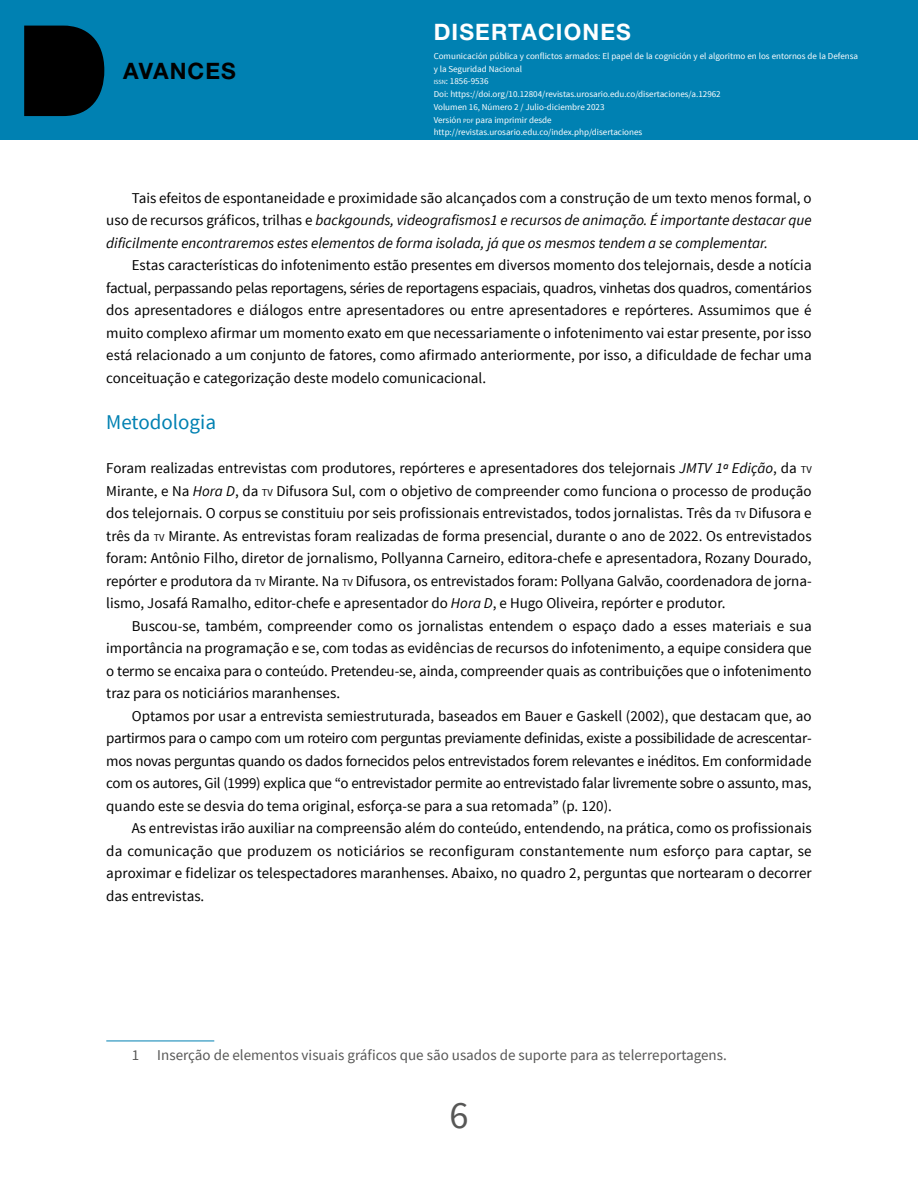
<style>
.page{position:relative;width:918px;height:1188px;background:#fff}
.page>*{position:absolute;margin:0;border:0;box-sizing:border-box;transform-origin:0 0}
.t1{font:38.4px "Source Sans Pro";color:#575756}
.t2{font:700 22.65px "Helvetica Neue LT Std";letter-spacing:.05em;color:#fff}
.t3{font:700 22.65px "Helvetica Neue LT Std";letter-spacing:.05em;color:#000}
.t4{font:21px "Source Sans Pro";color:#0081b2}
.t5{font:15px/22.5px "Source Sans Pro";color:#000;text-align:justify}
.t6{font:italic 15px/22.5px "Source Sans Pro";color:#000;text-align:justify}
.t7{font:15px "Source Sans Pro";color:#575756}
.t8{font:9px/12.8px "Source Sans Pro";color:#fff}
.s1{font-size:6.3px}
.s2{font-style:normal}
.s3{font-style:italic}
.s4{font-size:10.5px}
</style>
<div class="page">
<div style="left:0;top:0;width:918px;height:139px;background:#0081b2"></div>
<svg style="left:24px;top:26px;width:80px;height:90px;background:#000b10"></svg>
<hr style="left:106px;top:1041px;width:108px;height:1px;background:#0081b2">
<h2 class="t3" style="left:123px;top:57px;width:114px">AVANCES</h2>
<h2 class="t2" style="left:434px;top:18px;width:199px">DISERTACIONES</h2>
<p class="t8" style="left:434px;top:50px;width:426px">Comunicación pública y conflictos armados: El papel de la cognición y el algoritmo en los entornos de la Defensa y la Seguridad Nacional<br><span class="s1">ISSN</span>: 1856-9536<br>Doi: https://doi.org/10.12804/revistas.urosario.edu.co/disertaciones/a.12962<br>Volumen 16, Número 2 / Julio-diciembre 2023<br>Versión <span class="s1">PDF</span> para imprimir desde<br>http://revistas.urosario.edu.co/index.php/disertaciones</p>
<p class="t6" style="left:106px;top:186px;width:707px;text-indent:26px"><span class="s2">Tais efeitos de espontaneidade e proximidade são alcançados com a construção de um texto menos formal, o uso de recursos gráficos, trilhas e</span> backgounds, videografismos1 e recursos de animação. É importante destacar que dificilmente encontraremos estes elementos de forma isolada, já que os mesmos tendem a se complementar.</p>
<p class="t5" style="left:106px;top:254px;width:707px;text-indent:26px">Estas características do infotenimento estão presentes em diversos momento dos telejornais, desde a notícia factual, perpassando pelas reportagens, séries de reportagens espaciais, quadros, vinhetas dos quadros, comentários dos apresentadores e diálogos entre apresentadores ou entre apresentadores e repórteres. Assumimos que é muito complexo afirmar um momento exato em que necessariamente o infotenimento vai estar presente, por isso está relacionado a um conjunto de fatores, como afirmado anteriormente, por isso, a dificuldade de fechar uma conceituação e categorização deste modelo comunicacional.</p>
<h3 class="t4" style="left:106px;top:409px;width:111px">Metodologia</h3>
<p class="t5" style="left:106px;top:457px;width:707px">Foram realizadas entrevistas com produtores, repórteres e apresentadores dos telejornais <span class="s3">JMTV</span> <span class="s3">1ª Edição</span>, da <span class="s4">TV </span>Mirante, e Na <span class="s3">Hora D</span>, da <span class="s4">TV</span> Difusora Sul, com o objetivo de compreender como funciona o processo de produção dos telejornais. O corpus se constituiu por seis profissionais entrevistados, todos jornalistas. Três da <span class="s4">TV</span> Difusora e três da <span class="s4">TV</span> Mirante. As entrevistas foram realizadas de forma presencial, durante o ano de 2022. Os entrevistados foram: Antônio Filho, diretor de jornalismo, Pollyanna Carneiro, editora-chefe e apresentadora, Rozany Dourado, repórter e produtora da <span class="s4">TV</span> Mirante. Na <span class="s4">TV</span> Difusora, os entrevistados foram: Pollyana Galvão, coordenadora de jorna&shy;lismo, Josafá Ramalho, editor-chefe e apresentador do <span class="s3">Hora D</span>, e Hugo Oliveira, repórter e produtor.</p>
<p class="t5" style="left:106px;top:615px;width:707px;text-indent:26px">Buscou-se, também, compreender como os jornalistas entendem o espaço dado a esses materiais e sua importância na programação e se, com todas as evidências de recursos do infotenimento, a equipe considera que o termo se encaixa para o conteúdo. Pretendeu-se, ainda, compreender quais as contribuições que o infotenimento traz para os noticiários maranhenses.</p>
<p class="t5" style="left:106px;top:705px;width:707px;text-indent:26px">Optamos por usar a entrevista semiestruturada, baseados em Bauer e Gaskell (2002), que destacam que, ao partirmos para o campo com um roteiro com perguntas previamente definidas, existe a possibilidade de acrescentar&shy;mos novas perguntas quando os dados fornecidos pelos entrevistados forem relevantes e inéditos. Em conformidade com os autores, Gil (1999) explica que “o entrevistador permite ao entrevistado falar livremente sobre o assunto, mas, quando este se desvia do tema original, esforça-se para a sua retomada” (p. 120).</p>
<p class="t5" style="left:106px;top:817px;width:707px;text-indent:26px">As entrevistas irão auxiliar na compreensão além do conteúdo, entendendo, na prática, como os profissionais da comunicação que produzem os noticiários se reconfiguram constantemente num esforço para captar, se aproximar e fidelizar os telespectadores maranhenses. Abaixo, no quadro 2, perguntas que nortearam o decorrer das entrevistas.</p>
<p class="t7" style="left:132px;top:1046px;width:597px">1 Inserção de elementos visuais gráficos que são usados de suporte para as telerreportagens.</p>
<h1 class="t1" style="left:449px;top:1092px;width:21px">6</h1>
</div>
